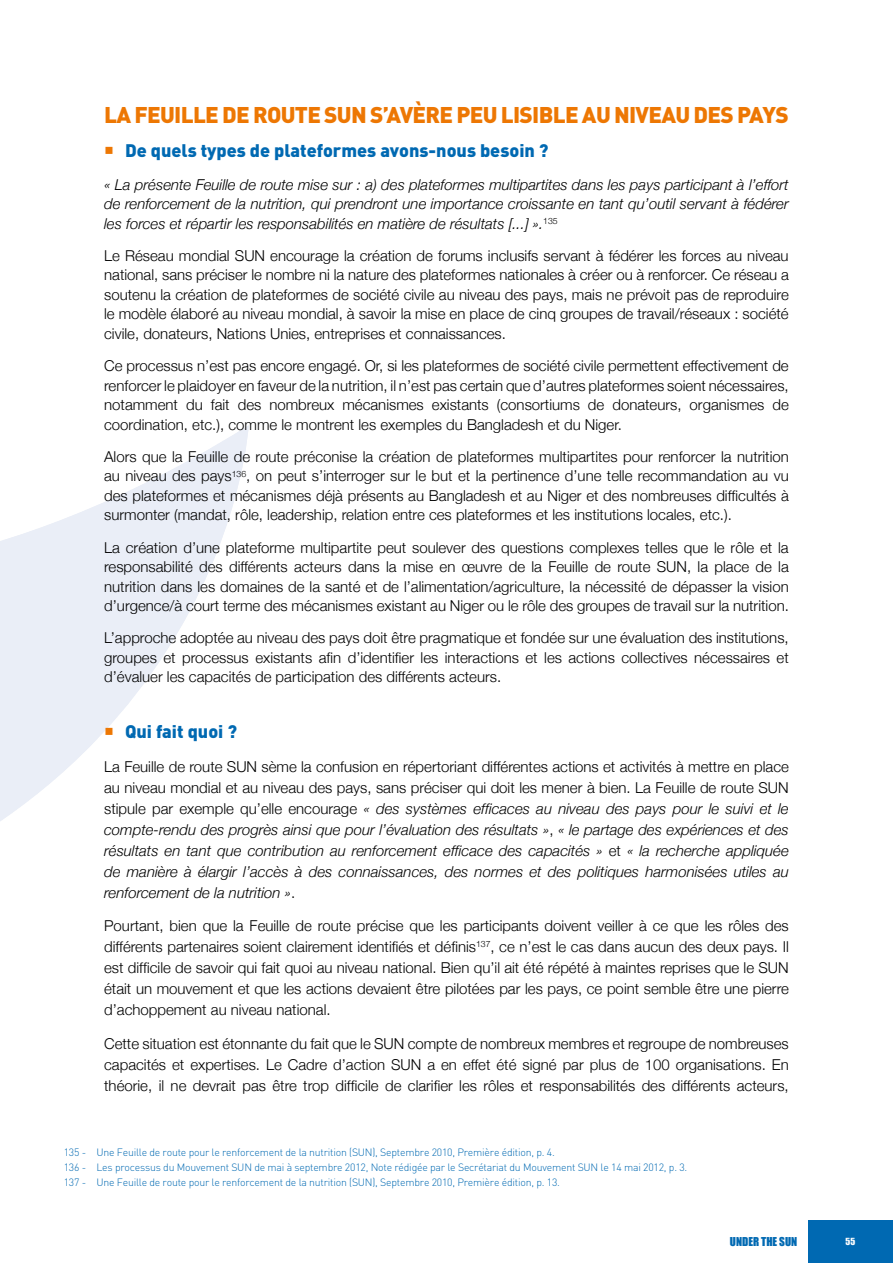
<style>
.page{position:relative;width:893px;height:1263px;background:#fff}
.page>*{position:absolute;margin:0;border:0;box-sizing:border-box;transform-origin:0 0}
.t1{font:900 22.5px "DIN";letter-spacing:-.03em;color:#ed7703}
.t2{font:900 18px "DIN";color:#0069b2}
.t3{font:300 15px/19.5px "Helvetica Neue";color:#000;text-align:justify}
.t4{font:italic 300 15px/21px "Helvetica Neue";color:#000;text-align:justify}
.t5{font:11.25px "Impact";color:#0069b2}
.t6{font:300 10.5px/15.3px "DIN";letter-spacing:-.02em;color:#0069b2}
.t7{font:9px "Impact";color:#fff}
.s1{color:#ed7703}
.s2{font-style:normal}
</style>
<div class="page">
<svg style="left:0;top:425px;width:249px;height:396px;fill:#ebeff7"></svg>
<div style="left:808px;top:1220px;width:85px;height:43px;background:#0069b2"></div>
<h1 class="t1" style="left:104px;top:100px;width:686px">LA FEUILLE DE ROUTE SUN S’AVÈRE PEU LISIBLE AU NIVEAU DES PAYS</h1>
<p class="t2" style="left:104px;top:139px;width:446px"><span class="s1">○</span> De quels types de plateformes avons-nous besoin ?</p>
<p class="t4" style="left:104px;top:174px;width:686px;line-height:19.5px">« La présente Feuille de route mise sur : a) des plateformes multipartites dans les pays participant à l’effort de renforcement de la nutrition, qui prendront une importance croissante en tant qu’outil servant à fédérer les forces et répartir les responsabilités en matière de résultats [...] ».<sup>135</sup></p>
<p class="t3" style="left:104px;top:245px;width:686px">Le Réseau mondial SUN encourage la création de forums inclusifs servant à fédérer les forces au niveau national, sans préciser le nombre ni la nature des plateformes nationales à créer ou à renforcer. Ce réseau a soutenu la création de plateformes de société civile au niveau des pays, mais ne prévoit pas de reproduire le modèle élaboré au niveau mondial, à savoir la mise en place de cinq groupes de travail/réseaux : société civile, donateurs, Nations Unies, entreprises et connaissances.</p>
<p class="t3" style="left:104px;top:356px;width:686px">Ce processus n’est pas encore engagé. Or, si les plateformes de société civile permettent effectivement de renforcer le plaidoyer en faveur de la nutrition, il n’est pas certain que d’autres plateformes soient nécessaires, notamment du fait des nombreux mécanismes existants (consortiums de donateurs, organismes de coordination, etc.), comme le montrent les exemples du Bangladesh et du Niger.</p>
<p class="t3" style="left:104px;top:446px;width:686px">Alors que la Feuille de route préconise la création de plateformes multipartites pour renforcer la nutrition au niveau des pays<sup>136</sup>, on peut s’interroger sur le but et la pertinence d’une telle recommandation au vu des plateformes et mécanismes déjà présents au Bangladesh et au Niger et des nombreuses difficultés à surmonter (mandat, rôle, leadership, relation entre ces plateformes et les institutions locales, etc.).</p>
<p class="t3" style="left:104px;top:537px;width:686px">La création d’une plateforme multipartite peut soulever des questions complexes telles que le rôle et la responsabilité des différents acteurs dans la mise en œuvre de la Feuille de route SUN, la place de la nutrition dans les domaines de la santé et de l’alimentation/agriculture, la nécessité de dépasser la vision d’urgence/à court terme des mécanismes existant au Niger ou le rôle des groupes de travail sur la nutrition.</p>
<p class="t3" style="left:104px;top:628px;width:686px">L’approche adoptée au niveau des pays doit être pragmatique et fondée sur une évaluation des institutions, groupes et processus existants afin d’identifier les interactions et les actions collectives nécessaires et d’évaluer les capacités de participation des différents acteurs.</p>
<p class="t2" style="left:104px;top:719px;width:134px"><span class="s1">○</span> Qui fait quoi ?</p>
<p class="t4" style="left:104px;top:755px;width:686px"><span class="s2">La Feuille de route SUN sème la confusion en répertoriant différentes actions et activités à mettre en place au niveau mondial et au niveau des pays, sans préciser qui doit les mener à bien. La Feuille de route SUN stipule par exemple qu’elle encourage</span> « des systèmes efficaces au niveau des pays pour le suivi et le compte-rendu des progrès ainsi que pour l’évaluation des résultats »<span class="s2">,</span> « le partage des expériences et des résultats en tant que contribution au renforcement efficace des capacités » <span class="s2">et</span> « la recherche appliquée de manière à élargir l’accès à des connaissances, des normes et des politiques harmonisées utiles au renforcement de la nutrition »<span class="s2">.</span></p>
<p class="t3" style="left:104px;top:915px;width:686px;line-height:21px">Pourtant, bien que la Feuille de route précise que les participants doivent veiller à ce que les rôles des différents partenaires soient clairement identifiés et définis<sup>137</sup>, ce n’est le cas dans aucun des deux pays. Il est difficile de savoir qui fait quoi au niveau national. Bien qu’il ait été répété à maintes reprises que le SUN était un mouvement et que les actions devaient être pilotées par les pays, ce point semble être une pierre d’achoppement au niveau national.</p>
<p class="t3" style="left:104px;top:1033px;width:686px;line-height:21px">Cette situation est étonnante du fait que le SUN compte de nombreux membres et regroupe de nombreuses capacités et expertises. Le Cadre d’action SUN a en effet été signé par plus de 100 organisations. En théorie, il ne devrait pas être trop difficile de clarifier les rôles et responsabilités des différents acteurs,</p>
<p class="t6" style="left:64px;top:1144px;width:625px">135 - Une Feuille de route pour le renforcement de la nutrition (SUN), Septembre 2010, Première édition, p. 4.<br>136 - Les processus du Mouvement SUN de mai à septembre 2012, Note rédigée par le Secrétariat du Mouvement SUN le 14 mai 2012, p. 3.<br>137 - Une Feuille de route pour le renforcement de la nutrition (SUN), Septembre 2010, Première édition, p. 13.</p>
<p class="t5" style="left:730px;top:1235px;width:69px">UNDER THE SUN</p>
<p class="t7" style="left:846px;top:1236px;width:11px">55</p>
</div>
